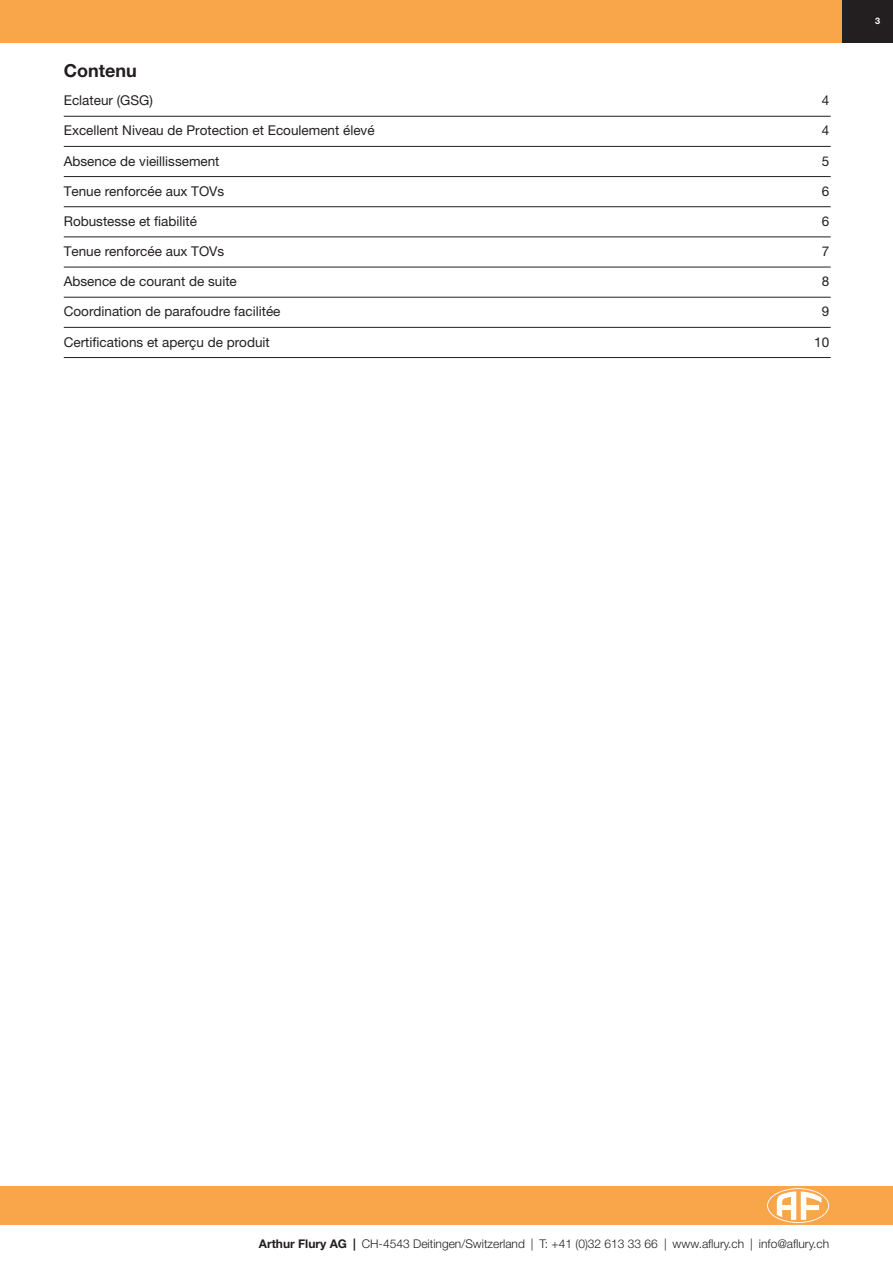
<style>
.page{position:relative;width:893px;height:1263px;background:#fff}
.page>*{position:absolute;margin:0;border:0;box-sizing:border-box;transform-origin:0 0}
.t1{font:700 18px "Helvetica Neue LT Pro";color:#231f20}
.t2{font:13.5px "Helvetica Neue LT Pro";color:#231f20}
.t3{font:300 12px "Helvetica Neue LT Std";color:#231f20}
.t4{font:700 9px "Helvetica Neue LT Pro";color:#fff}
.s1{font-family:"Helvetica Neue LT Pro";font-weight:700}
</style>
<div class="page">
<div style="left:0;top:1186px;width:893px;height:39px;background:#f9a64a"></div>
<div style="left:0;top:0;width:893px;height:43px;background:#f9a64a"></div>
<div style="left:842px;top:0;width:51px;height:43px;background:#231f20"></div>
<svg style="left:767px;top:1188px;width:62px;height:35px"></svg>
<hr style="left:64px;top:116px;width:767px;height:1px;background:#231f20">
<hr style="left:64px;top:146px;width:767px;height:1px;background:#231f20">
<hr style="left:64px;top:176px;width:767px;height:1px;background:#231f20">
<hr style="left:64px;top:206px;width:767px;height:1px;background:#231f20">
<hr style="left:64px;top:237px;width:767px;height:1px;background:#231f20">
<hr style="left:64px;top:267px;width:767px;height:1px;background:#231f20">
<hr style="left:64px;top:297px;width:767px;height:1px;background:#231f20">
<hr style="left:64px;top:327px;width:767px;height:1px;background:#231f20">
<hr style="left:64px;top:357px;width:767px;height:1px;background:#231f20">
<h1 class="t1" style="left:64px;top:59px;width:75px">Contenu</h1>
<p class="t2" style="left:64px;top:92px;width:91px">Eclateur (GSG)</p>
<p class="t2" style="left:822px;top:92px;width:9px">4</p>
<p class="t2" style="left:64px;top:123px;width:312px">Excellent Niveau de Protection et Ecoulement élevé</p>
<p class="t2" style="left:822px;top:123px;width:9px">4</p>
<p class="t2" style="left:64px;top:153px;width:157px">Absence de vieillissement</p>
<p class="t2" style="left:822px;top:153px;width:9px">5</p>
<p class="t2" style="left:64px;top:183px;width:162px">Tenue renforcée aux TOVs</p>
<p class="t2" style="left:822px;top:183px;width:9px">6</p>
<p class="t2" style="left:64px;top:213px;width:135px">Robustesse et fiabilité</p>
<p class="t2" style="left:822px;top:213px;width:9px">6</p>
<p class="t2" style="left:64px;top:243px;width:162px">Tenue renforcée aux TOVs</p>
<p class="t2" style="left:822px;top:243px;width:9px">7</p>
<p class="t2" style="left:64px;top:273px;width:175px">Absence de courant de suite</p>
<p class="t2" style="left:822px;top:273px;width:9px">8</p>
<p class="t2" style="left:64px;top:304px;width:218px">Coordination de parafoudre facilitée</p>
<p class="t2" style="left:822px;top:304px;width:9px">9</p>
<p class="t2" style="left:64px;top:334px;width:208px">Certifications et aperçu de produit</p>
<p class="t2" style="left:814px;top:334px;width:17px">10</p>
<p class="t4" style="left:875px;top:16px;width:7px">3</p>
<p class="t3" style="left:259px;top:1236px;width:572px"><span class="s1">Arthur Flury AG |</span> CH-4543 Deitingen/Switzerland | T: +41 (0)32 613 33 66 | www.aflury.ch | info@aflury.ch</p>
</div>
